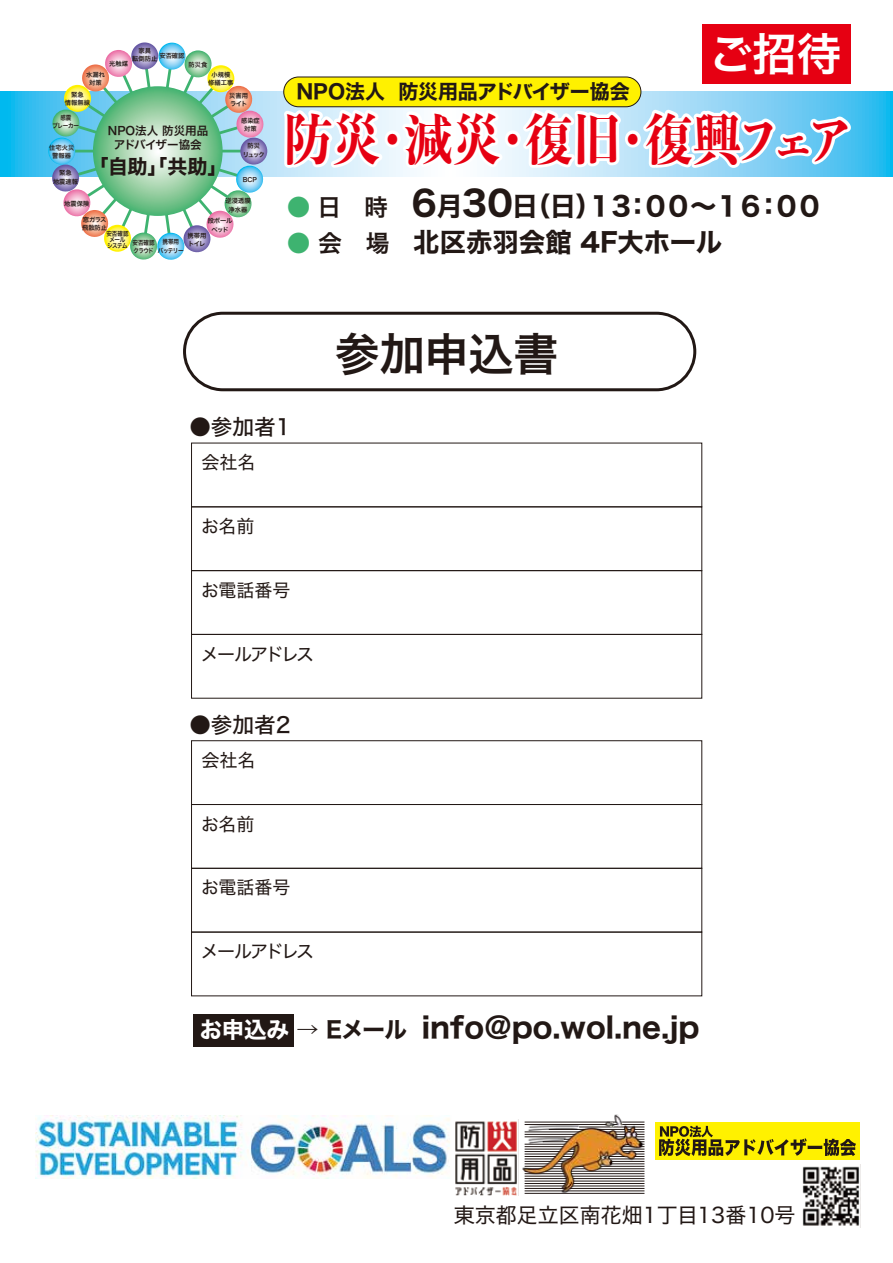
<style>
.page{position:relative;width:893px;height:1263px;background:#fff}
.page>*{position:absolute;margin:0;border:0;box-sizing:border-box;transform-origin:0 0}
.t1{font:800 54.6px "Toppan Bunkyu Midashi Mincho Std N";color:#e60012;scale:.88 1}
.t2{font:45px "Hiragino Sans W6";letter-spacing:-.005em;color:#221815}
.t3{font:45px "Hiragino Sans W6";color:#fff}
.t4{font:28.5px "Hiragino Sans W7";color:#221815}
.t5{font:26.4px "Hiragino Sans W7";letter-spacing:-.005em;color:#221815}
.t6{font:21.6px "Hiragino Sans W5";color:#221815}
.t7{font:21px "Hiragino Sans W4";color:#221815}
.t8{font:19.95px "Hiragino Sans W7";color:#221815}
.t9{font:18px "Hiragino Sans W4";letter-spacing:-.025em;color:#221815}
.t10{font:18px "Hiragino Sans W4";letter-spacing:-.13em;color:#221815}
.t11{font:11.55px/13.6px "Hiragino Sans W6";color:#221815;text-align:center}
.t12{font:6.3px/8.2px "Hiragino Sans W6";color:#221815;text-align:center}
.t13{font:6.3px/8.2px "Hiragino Sans W6";color:#221815;text-align:center;scale:.88 1}
.t14{font:6.3px/5.8px "Hiragino Sans W6";letter-spacing:-.055em;color:#221815;text-align:center;scale:.88 1}
.t15{font:6.3px/8.2px "Hiragino Sans W6";letter-spacing:-.045em;color:#221815;scale:.88 1}
.s1{font-family:"Hiragino Sans W6";font-size:23.7px;color:#3eb370}
.s2{font-family:"Hiragino Sans W6";font-size:23.7px}
.s3{font-size:34.35px}
.s4{font-size:22.5px;color:#fff}
.s5{font-size:22.5px}
</style>
<div class="page">
<div style="left:193px;top:1014px;width:101px;height:32px;background:#221815"></div>
<div style="left:702px;top:25px;width:148px;height:59px;background:#e60012"></div>
<svg style="left:0;top:92px;width:893px;height:85px;background:#6fcff3"></svg>
<svg style="left:280px;top:105px;width:105px;height:67px"></svg>
<div style="left:385px;top:130px;width:16px;height:18px;border:6px solid #fff;border-radius:50%"></div>
<svg style="left:397px;top:76px;width:109px;height:98px"></svg>
<div style="left:505px;top:130px;width:16px;height:18px;border:6px solid #fff;border-radius:50%"></div>
<svg style="left:518px;top:107px;width:106px;height:65px"></svg>
<div style="left:625px;top:130px;width:16px;height:18px;border:6px solid #fff;border-radius:50%"></div>
<svg style="left:638px;top:105px;width:216px;height:72px"></svg>
<svg style="left:48px;top:138px;width:27px;height:27px"></svg>
<svg style="left:240px;top:138px;width:27px;height:27px"></svg>
<svg style="left:51px;top:42px;width:214px;height:218px"></svg>
<svg style="left:93px;top:86px;width:130px;height:130px;background:#8fcda0"></svg>
<img style="left:802px;top:1166px;width:58px;height:60px">
<img style="left:35px;top:1115px;width:415px;height:64px">
<div style="left:655px;top:1122px;width:205px;height:37px;background:#fff100"></div>
<svg style="left:659px;top:1126px;width:197px;height:30px"></svg>
<img style="left:455px;top:1119px;width:64px;height:77px">
<img style="left:522px;top:1114px;width:123px;height:80px">
<div style="left:284px;top:77px;width:357px;height:30px;background:#fff100;border-radius:15px"></div>
<div style="left:283px;top:77px;width:358px;height:30px;border:1px solid #221815;border-radius:15px"></div>
<div style="left:191px;top:506px;width:511px;height:65px;border:1px solid #221815"></div>
<div style="left:191px;top:570px;width:511px;height:65px;border:1px solid #221815"></div>
<div style="left:191px;top:634px;width:511px;height:64px;border:1px solid #221815"></div>
<div style="left:191px;top:740px;width:511px;height:65px;border:1px solid #221815"></div>
<div style="left:191px;top:804px;width:511px;height:65px;border:1px solid #221815"></div>
<div style="left:191px;top:868px;width:511px;height:64px;border:1px solid #221815"></div>
<div style="left:191px;top:932px;width:511px;height:64px;border:1px solid #221815"></div>
<div style="left:183px;top:312px;width:513px;height:79px;border:3px solid #221815;border-radius:38px"></div>
<p class="t12" style="left:132px;top:46px;width:27px">家具<br>転倒防止</p>
<p class="t12" style="left:159px;top:51px;width:27px">安否確認</p>
<p class="t12" style="left:109px;top:59px;width:20px">光触媒</p>
<p class="t12" style="left:189px;top:60px;width:20px">防災食</p>
<p class="t12" style="left:86px;top:70px;width:20px">水漏れ対策</p>
<p class="t12" style="left:65px;top:90px;width:27px">緊急<br>情報無線</p>
<p class="t12" style="left:208px;top:70px;width:27px">小規模修繕工事</p>
<p class="t12" style="left:229px;top:91px;width:20px;text-align:left">災害用ライト</p>
<p class="t13" style="left:52px;top:113px;width:32px">感震<br>ブレーカー</p>
<p class="t12" style="left:49px;top:143px;width:27px">住宅火災警報器</p>
<p class="t12" style="left:53px;top:169px;width:27px">緊急<br>地震速報</p>
<p class="t12" style="left:64px;top:199px;width:27px">地震保険</p>
<h3 class="t11" style="left:108px;top:124px;width:102px">NPO法人 防災用品アドバイザー協会</h3>
<h3 class="t8" style="left:89px;top:151px;width:140px">「自助」「共助」</h3>
<p class="t12" style="left:241px;top:116px;width:20px">感染症対策</p>
<p class="t12" style="left:243px;top:142px;width:24px">防災<br>リュック</p>
<p class="t12" style="left:243px;top:175px;width:16px">BCP</p>
<p class="t12" style="left:225px;top:196px;width:27px">逆浸透膜浄水器</p>
<p class="t12" style="left:82px;top:215px;width:27px;text-align:left">窓ガラス飛散防止</p>
<p class="t14" style="left:106px;top:231px;width:27px">安否確認メールシステム</p>
<p class="t12" style="left:208px;top:217px;width:26px">段ボールベッド</p>
<p class="t12" style="left:188px;top:231px;width:20px">携帯用</p>
<p class="t13" style="left:163px;top:238px;width:20px">携帯用</p>
<p class="t12" style="left:188px;top:239px;width:19px">トイレ</p>
<p class="t13" style="left:158px;top:246px;width:31px">バッテリー</p>
<p class="t15" style="left:132px;top:238px;width:27px">安否確認クラウド</p>
<h3 class="t8" style="left:296px;top:76px;width:335px">NPO法人 防災用品アドバイザー協会</h3>
<h2 class="t3" style="left:709px;top:14px;width:135px">ご招待</h2>
<h1 class="t1" style="left:285px;top:97px;width:649px">防災・減災・復旧・復興フェア</h1>
<h3 class="t5" style="left:287px;top:186px;width:537px"><span class="s1">●</span> <span class="s2">日　時　</span><span class="s3">6</span>月<span class="s3">30</span>日（日）１3：００～１６：００</h3>
<h3 class="t5" style="left:287px;top:222px;width:437px"><span class="s1">●</span> <span class="s2">会　場　</span>北区赤羽会館 4F大ホール</h3>
<h2 class="t2" style="left:335px;top:313px;width:225px">参加申込書</h2>
<h3 class="t6" style="left:190px;top:408px;width:103px">●参加者1</h3>
<h3 class="t9" style="left:202px;top:446px;width:55px">会社名</h3>
<h3 class="t9" style="left:201px;top:510px;width:55px">お名前</h3>
<h3 class="t9" style="left:201px;top:574px;width:91px">お電話番号</h3>
<h3 class="t10" style="left:201px;top:638px;width:115px">メールアドレス</h3>
<h3 class="t6" style="left:190px;top:705px;width:103px">●参加者2</h3>
<h3 class="t9" style="left:202px;top:744px;width:55px">会社名</h3>
<h3 class="t9" style="left:201px;top:808px;width:55px">お名前</h3>
<h3 class="t9" style="left:201px;top:871px;width:91px">お電話番号</h3>
<h3 class="t10" style="left:201px;top:935px;width:115px">メールアドレス</h3>
<h3 class="t4" style="left:200px;top:1005px;width:501px"><span class="s4">お申込み</span> <span class="s5">→ Eメール</span> info＠po.wol.ne.jp</h3>
<h3 class="t7" style="left:454px;top:1196px;width:343px">東京都足立区南花畑1丁目13番10号</h3>
</div>
